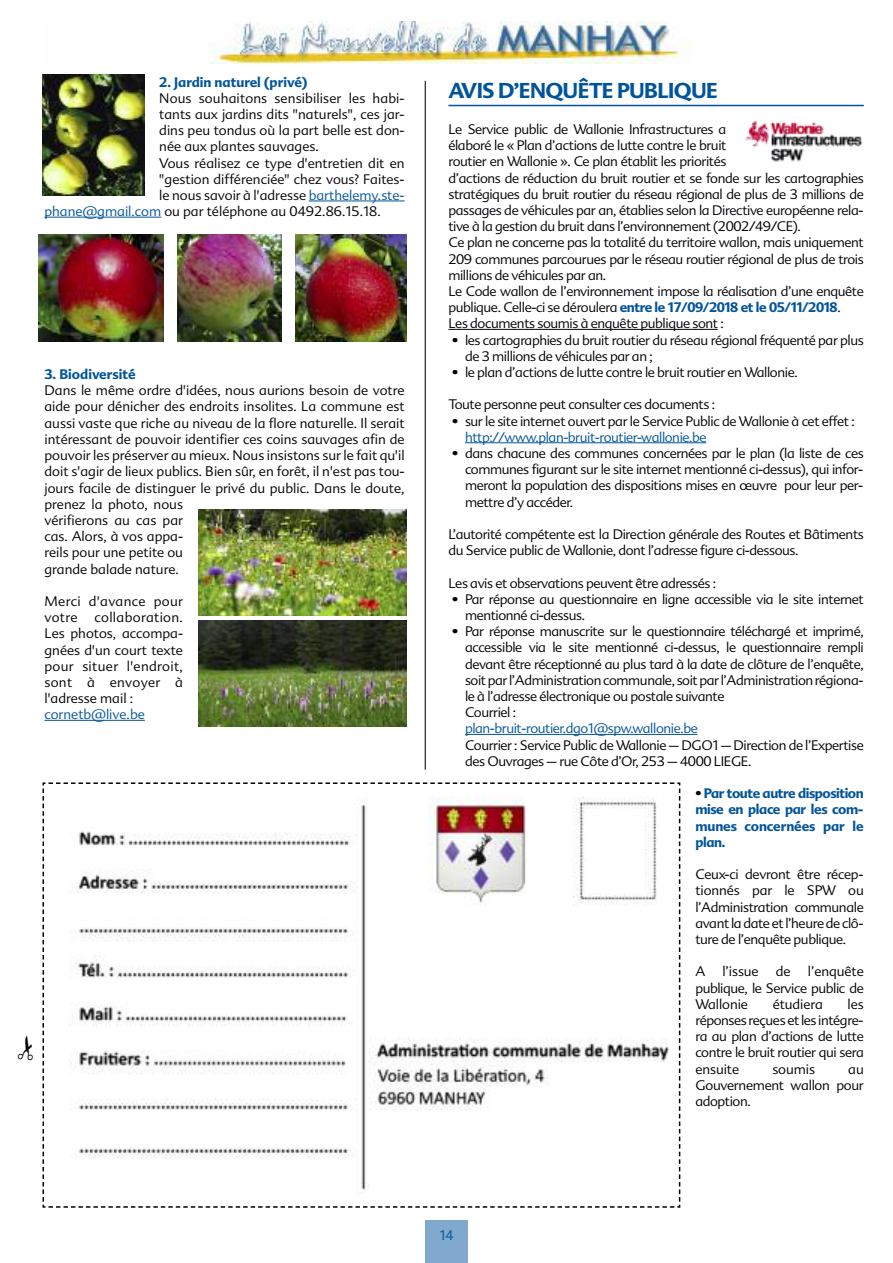
<style>
.page{position:relative;width:893px;height:1263px;background:#fff}
.page>*{position:absolute;margin:0;border:0;box-sizing:border-box;transform-origin:0 0}
.t1{font:700 21px "Advert";letter-spacing:-.03em;color:#00549b}
.t2{font:300 13.5px/16.2px "Advert";letter-spacing:-.03em;color:#000006;text-align:justify}
.t3{font:300 13.5px/16.2px "Advert";color:#000006}
.t4{font:700 13.5px/16.2px "Advert";letter-spacing:-.005em;color:#00549b;text-align:justify}
.t5{font:300 13.5px "Advert";letter-spacing:-.03em;color:#00549b}
.t6{font:300 13.5px "Advert";letter-spacing:.01em;color:#000006}
.t7{font:300 13.5px/16.2px "Advert";letter-spacing:.025em;color:#000006}
.t8{font:300 13.5px "Advert";color:#00549b}
.t9{font:300 13.5px "Advert";letter-spacing:-.005em;color:#000006}
.s1{color:#00549b}
.s2{font-weight:700;color:#00549b}
.s3{font-weight:300;color:#000006}
</style>
<div class="page">
<hr style="left:44px;top:720px;width:101px;height:1px;background:#00549b">
<img style="left:210px;top:21px;width:480px;height:43px">
<div style="left:425px;top:1220px;width:43px;height:43px;background:#80a9cd"></div>
<hr style="left:309px;top:200px;width:91px;height:1px;background:#00549b">
<hr style="left:44px;top:217px;width:117px;height:1px;background:#00549b">
<img style="left:198px;top:620px;width:209px;height:107px">
<img style="left:43px;top:75px;width:101px;height:120px">
<img style="left:39px;top:235px;width:124px;height:106px">
<img style="left:295px;top:235px;width:112px;height:106px">
<img style="left:177px;top:235px;width:104px;height:106px">
<img style="left:198px;top:509px;width:209px;height:106px">
<hr style="left:448px;top:105px;width:416px;height:1px;background:#00549b">
<hr style="left:448px;top:329px;width:270px;height:1px;background:#000006">
<hr style="left:465px;top:442px;width:241px;height:1px;background:#00549b">
<hr style="left:465px;top:734px;width:232px;height:1px;background:#00549b">
<svg style="left:42px;top:782px;width:639px;height:426px"></svg>
<hr style="left:425px;top:81px;width:1px;height:689px;background:#000006">
<img style="left:745px;top:121px;width:118px;height:41px">
<p class="t4" style="left:159px;top:74px;width:150px">2. Jardin naturel (privé)</p>
<p class="t6" style="left:159px;top:90px;width:247px">Nous souhaitons sensibiliser les habi-</p>
<p class="t3" style="left:159px;top:106px;width:247px">tants aux jardins dits "naturels", ces jar-</p>
<p class="t3" style="left:159px;top:122px;width:247px">dins peu tondus où la part belle est don-</p>
<p class="t3" style="left:159px;top:139px;width:161px">née aux plantes sauvages.</p>
<p class="t3" style="left:159px;top:155px;width:247px">Vous réalisez ce type d'entretien dit en</p>
<p class="t3" style="left:159px;top:171px;width:247px">"gestion différenciée" chez vous? Faites-</p>
<p class="t3" style="left:159px;top:187px;width:247px">le nous savoir à l'adresse <span class="s1">barthelemy.ste-</span></p>
<p class="t3" style="left:44px;top:203px;width:338px"><span class="s1">phane@gmail.com</span> ou par téléphone au 0492.86.15.18.</p>
<p class="t4" style="left:44px;top:366px;width:93px">3. Biodiversité</p>
<p class="t3" style="left:44px;top:382px;width:362px">Dans le même ordre d'idées, nous aurions besoin de votre aide pour dénicher des endroits insolites. La commune est aussi vaste que riche au niveau de la flore naturelle. Il serait intéressant de pouvoir identifier ces coins sauvages afin de pouvoir les préserver au mieux. Nous insistons sur le fait qu'il doit s'agir de lieux publics. Bien sûr, en forêt, il n'est pas tou&shy;jours facile de distinguer le privé du public. Dans le doute, prenez la photo, nous<br>vérifierons au cas par<br>cas. Alors, à vos appa-<br>reils pour une petite ou<br>grande balade nature.</p>
<p class="t7" style="left:44px;top:593px;width:140px">Merci d'avance pour votre</p>
<p class="t2" style="left:44px;top:609px;width:140px;text-indent:50px">collaboration.<br>Les photos, accompa&shy;gnées d'un court texte pour situer l'endroit, sont à envoyer à l'adresse mail :</p>
<p class="t8" style="left:44px;top:707px;width:102px">cornetb@live.be</p>
<h1 class="t1" style="left:448px;top:79px;width:271px">AVIS D’ENQUÊTE PUBLIQUE</h1>
<p class="t2" style="left:448px;top:121px;width:417px;text-align:left">Le Service public de Wallonie Infrastructures a<br>élaboré le « Plan d’actions de lutte contre le bruit<br>routier en Wallonie ». Ce plan établit les priorités<br>d’actions de réduction du bruit routier et se fonde sur les cartographies stratégiques du bruit routier du réseau régional de plus de 3 millions de passages de véhicules par an, établies selon la Directive européenne rela&shy;tive à la gestion du bruit dans l’environnement (2002/49/CE).<br>Ce plan ne concerne pas la totalité du territoire wallon, mais uniquement 209 communes parcourues par le réseau routier régional de plus de trois millions de véhicules par an.<br>Le Code wallon de l’environnement impose la réalisation d’une enquête publique. Celle-ci se déroulera <span class="s2">entre le 17/09/2018 et le 05/11/2018</span>.<br>Les documents soumis à enquête publique sont :</p>
<p class="t2" style="left:465px;top:332px;width:400px;text-indent:-13px">• les cartographies du bruit routier du réseau régional fréquenté par plus de 3 millions de véhicules par an ;</p>
<p class="t2" style="left:452px;top:364px;width:347px">• le plan d’actions de lutte contre le bruit routier en Wallonie.</p>
<p class="t2" style="left:448px;top:397px;width:268px">Toute personne peut consulter ces documents :</p>
<p class="t2" style="left:452px;top:413px;width:404px">• sur le site internet ouvert par le Service Public de Wallonie à cet effet :</p>
<p class="t5" style="left:465px;top:429px;width:243px">http://www.plan-bruit-routier-wallonie.be</p>
<p class="t2" style="left:465px;top:445px;width:400px;text-indent:-13px">• dans chacune des communes concernées par le plan (la liste de ces communes figurant sur le site internet mentionné ci-dessus), qui infor&shy;meront la population des dispositions mises en œuvre pour leur per&shy;mettre d’y accéder.</p>
<p class="t2" style="left:448px;top:526px;width:417px">L’autorité compétente est la Direction générale des Routes et Bâtiments du Service public de Wallonie, dont l’adresse figure ci-dessous.</p>
<p class="t2" style="left:448px;top:575px;width:269px">Les avis et observations peuvent être adressés :</p>
<p class="t2" style="left:465px;top:591px;width:400px;text-indent:-13px">• Par réponse au questionnaire en ligne accessible via le site internet mentionné ci-dessus.</p>
<p class="t2" style="left:465px;top:623px;width:400px;text-align:left;text-indent:-13px">• Par réponse manuscrite sur le questionnaire téléchargé et imprimé, accessible via le site mentionné ci-dessus, le questionnaire rempli devant être réceptionné au plus tard à la date de clôture de l’enquête, soitparl’Administrationcommunale, soitparl’Administrationrégiona&shy;le à l’adresse électronique ou postale suivante<br>Courriel :</p>
<p class="t5" style="left:465px;top:721px;width:234px">plan-bruit-routier.dgo1@spw.wallonie.be</p>
<p class="t2" style="left:465px;top:737px;width:400px">Courrier : Service Public de Wallonie – DGO1 – Direction de l’Expertise des Ouvrages – rue Côte d’Or, 253 – 4000 LIEGE.</p>
<p class="t4" style="left:695px;top:785px;width:170px"><span class="s3">•</span> Par toute autre disposition mise en place par les com&shy;munes concernées par le plan.</p>
<p class="t2" style="left:695px;top:866px;width:170px">Ceux-ci devront être récep&shy;tionnés par le SPW ou l’Administration communale avant la date et l’heure de clô&shy;ture de l’enquête publique.</p>
<p class="t2" style="left:695px;top:964px;width:11px">A</p>
<p class="t2" style="left:722px;top:964px;width:38px">l’issue</p>
<p class="t2" style="left:776px;top:964px;width:16px">de</p>
<p class="t2" style="left:695px;top:964px;width:170px;text-indent:113px">l’enquête publique, le Service public de Wallonie</p>
<p class="t2" style="left:695px;top:996px;width:170px;text-indent:152px">les réponses reçues et les intégre&shy;ra au plan d’actions de lutte contre le bruit routier qui sera ensuite</p>
<p class="t9" style="left:773px;top:996px;width:52px">étudiera</p>
<p class="t2" style="left:772px;top:1061px;width:44px">soumis</p>
<p class="t2" style="left:695px;top:1061px;width:170px;text-indent:153px">au Gouvernement wallon pour adoption.</p>
<p class="t5" style="left:439px;top:1227px;width:16px">14</p>
</div>
